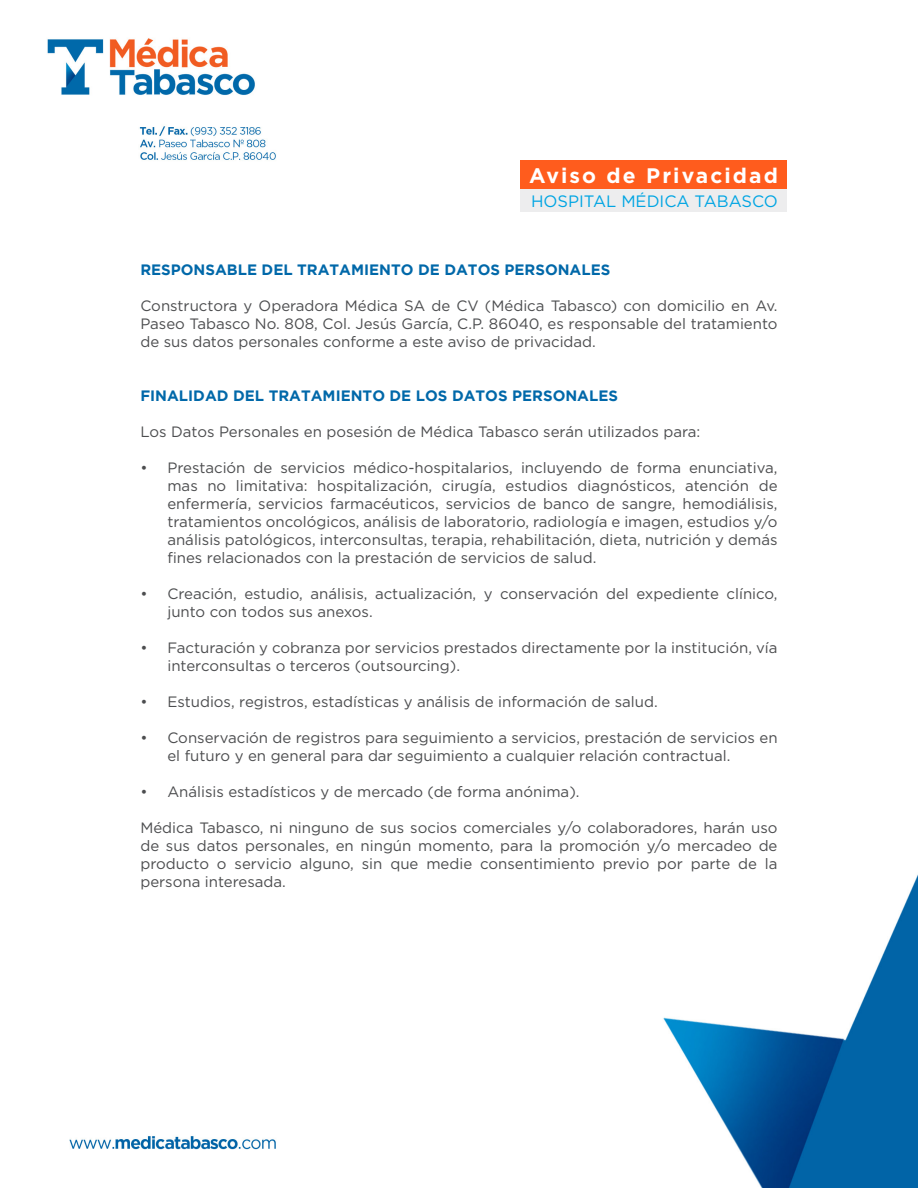
<style>
.page{position:relative;width:918px;height:1188px;background:#fff}
.page>*{position:absolute;margin:0;border:0;box-sizing:border-box;transform-origin:0 0}
.t1{font:700 21px "Gotham";letter-spacing:.1em;color:#fff}
.t2{font:16.5px "Gotham";color:#00a5e3}
.t3{font:15px/18px "Gotham";color:#4c4d4f;text-align:justify}
.t4{font:700 15px "Gotham";color:#0068a9}
</style>
<div class="page">
<img style="left:47px;top:38px;width:871px;height:1150px">
<div style="left:520px;top:160px;width:267px;height:30px;background:#ff5c1d"></div>
<div style="left:520px;top:190px;width:267px;height:22px;background:#ededee"></div>
<p class="t1" style="left:529px;top:163px;width:250px">Aviso de Privacidad</p>
<p class="t2" style="left:531px;top:191px;width:248px">HOSPITAL MÉDICA TABASCO</p>
<p class="t4" style="left:140px;top:261px;width:472px">RESPONSABLE DEL TRATAMIENTO DE DATOS PERSONALES</p>
<p class="t3" style="left:140px;top:296px;width:639px">Constructora y Operadora Médica SA de CV (Médica Tabasco) con domicilio en Av.<br>Paseo Tabasco No. 808, Col. Jesús García, C.P. 86040, es responsable del tratamiento de sus datos personales conforme a este aviso de privacidad.</p>
<p class="t4" style="left:140px;top:387px;width:479px">FINALIDAD DEL TRATAMIENTO DE LOS DATOS PERSONALES</p>
<p class="t3" style="left:140px;top:422px;width:562px">Los Datos Personales en posesión de Médica Tabasco serán utilizados para:</p>
<p class="t3" style="left:167px;top:458px;width:612px;text-indent:-27px">• Prestación de servicios médico-hospitalarios, incluyendo de forma enunciativa, mas no limitativa: hospitalización, cirugía, estudios diagnósticos, atención de enfermería, servicios farmacéuticos, servicios de banco de sangre, hemodiálisis, tratamientos oncológicos, análisis de laboratorio, radiología e imagen, estudios y/o análisis patológicos, interconsultas, terapia, rehabilitación, dieta, nutrición y demás fines relacionados con la prestación de servicios de salud.</p>
<p class="t3" style="left:167px;top:584px;width:612px;text-indent:-27px">• Creación, estudio, análisis, actualización, y conservación del expediente clínico, junto con todos sus anexos.</p>
<p class="t3" style="left:167px;top:638px;width:612px;text-indent:-27px">• Facturación y cobranza por servicios prestados directamente por la institución, vía interconsultas o terceros (outsourcing).</p>
<p class="t3" style="left:140px;top:692px;width:519px">• Estudios, registros, estadísticas y análisis de información de salud.</p>
<p class="t3" style="left:167px;top:728px;width:612px;text-indent:-27px">• Conservación de registros para seguimiento a servicios, prestación de servicios en el futuro y en general para dar seguimiento a cualquier relación contractual.</p>
<p class="t3" style="left:140px;top:782px;width:441px">• Análisis estadísticos y de mercado (de forma anónima).</p>
<p class="t3" style="left:140px;top:818px;width:639px">Médica Tabasco, ni ninguno de sus socios comerciales y/o colaboradores, harán uso de sus datos personales, en ningún momento, para la promoción y/o mercadeo de producto o servicio alguno, sin que medie consentimiento previo por parte de la persona interesada.</p>
</div>
